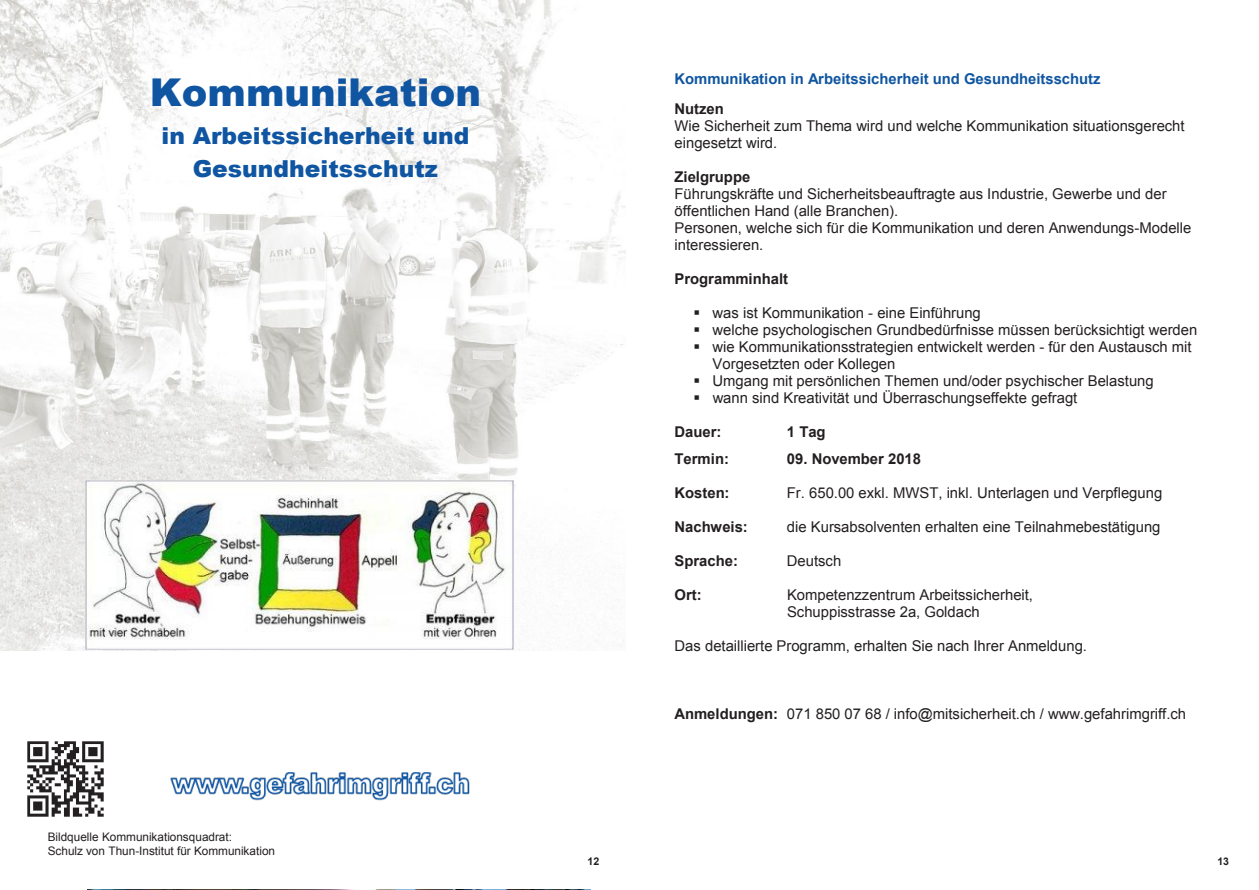
<style>
.page{position:relative;width:1259px;height:890px;background:#fff}
.page>*{position:absolute;margin:0;border:0;box-sizing:border-box;transform-origin:0 0}
.t1{font:900 38.25px "Arial";color:#0f55a1}
.t2{font:900 23.4px/33.2px "Arial";color:#0f55a1;text-align:center}
.t3{font:14.85px/17px "Arial";color:#231f20}
.t4{font:700 14.85px "Arial";color:#231f20}
.t5{font:700 14.85px/30.5px "Arial";color:#0f55a1}
.t6{font:11.7px/13.5px "Arial";color:#231f20}
.t7{font:700 10.65px "Arial";color:#231f20}
.t8{font:700 10.5px "Arial";color:#231f20}
.s1{color:#231f20}
.s2{font-weight:700}
</style>
<div class="page">
<img style="left:0;top:0;width:626px;height:650px">
<img style="left:87px;top:889px;width:503px;height:1px">
<img style="left:85px;top:480px;width:428px;height:170px">
<img style="left:170px;top:772px;width:299px;height:29px">
<img style="left:28px;top:742px;width:75px;height:75px">
<p class="t1" style="left:150px;top:65px;width:333px">Kommunikation</p>
<p class="t2" style="left:162px;top:118px;width:309px">in Arbeitssicherheit und<br>Gesundheitsschutz</p>
<p class="t6" style="left:48px;top:831px;width:229px">Bildquelle Kommunikationsquadrat:<br>Schulz von Thun-Institut für Kommunikation</p>
<p class="t7" style="left:587px;top:854px;width:13px">12</p>
<p class="t5" style="left:674px;top:64px;width:427px">Kommunikation in Arbeitssicherheit und Gesundheitsschutz<br><span class="s1">Nutzen</span></p>
<p class="t3" style="left:674px;top:118px;width:511px">Wie Sicherheit zum Thema wird und welche Kommunikation situationsgerecht eingesetzt wird.</p>
<p class="t3" style="left:674px;top:169px;width:518px"><span class="s2">Zielgruppe<br></span>Führungskräfte und Sicherheitsbeauftragte aus Industrie, Gewerbe und der öffentlichen Hand (alle Branchen).<br>Personen, welche sich für die Kommunikation und deren Anwendungs-Modelle interessieren.</p>
<p class="t4" style="left:674px;top:269px;width:115px">Programminhalt</p>
<p class="t3" style="left:693px;top:305px;width:289px">▪ was ist Kommunikation - eine Einführung</p>
<p class="t3" style="left:693px;top:322px;width:505px">▪ welche psychologischen Grundbedürfnisse müssen berücksichtigt werden</p>
<p class="t3" style="left:712px;top:339px;width:480px;text-indent:-19px">▪ wie Kommunikationsstrategien entwickelt werden - für den Austausch mit<br>Vorgesetzten oder Kollegen</p>
<p class="t3" style="left:693px;top:373px;width:462px">▪ Umgang mit persönlichen Themen und/oder psychischer Belastung</p>
<p class="t3" style="left:693px;top:390px;width:385px">▪ wann sind Kreativität und Überraschungseffekte gefragt</p>
<p class="t4" style="left:674px;top:422px;width:48px">Dauer:</p>
<p class="t4" style="left:787px;top:422px;width:40px">1 Tag</p>
<p class="t4" style="left:674px;top:449px;width:56px">Termin:</p>
<p class="t4" style="left:787px;top:449px;width:136px">09. November 2018</p>
<p class="t4" style="left:674px;top:483px;width:57px">Kosten:</p>
<p class="t3" style="left:787px;top:485px;width:377px">Fr. 650.00 exkl. MWST, inkl. Unterlagen und Verpflegung</p>
<p class="t4" style="left:674px;top:517px;width:75px">Nachweis:</p>
<p class="t3" style="left:787px;top:519px;width:375px">die Kursabsolventen erhalten eine Teilnahmebestätigung</p>
<p class="t4" style="left:674px;top:551px;width:65px">Sprache:</p>
<p class="t3" style="left:787px;top:553px;width:56px">Deutsch</p>
<p class="t4" style="left:674px;top:585px;width:29px">Ort:</p>
<p class="t3" style="left:787px;top:587px;width:247px">Kompetenzzentrum Arbeitssicherheit,<br>Schuppisstrasse 2a, Goldach</p>
<p class="t3" style="left:674px;top:638px;width:414px">Das detaillierte Programm, erhalten Sie nach Ihrer Anmeldung.</p>
<p class="t3" style="left:674px;top:706px;width:513px"><span class="s2">Anmeldungen:</span> 071 850 07 68 / info@mitsicherheit.ch / www.gefahrimgriff.ch</p>
<p class="t8" style="left:1217px;top:855px;width:13px">13</p>
</div>
